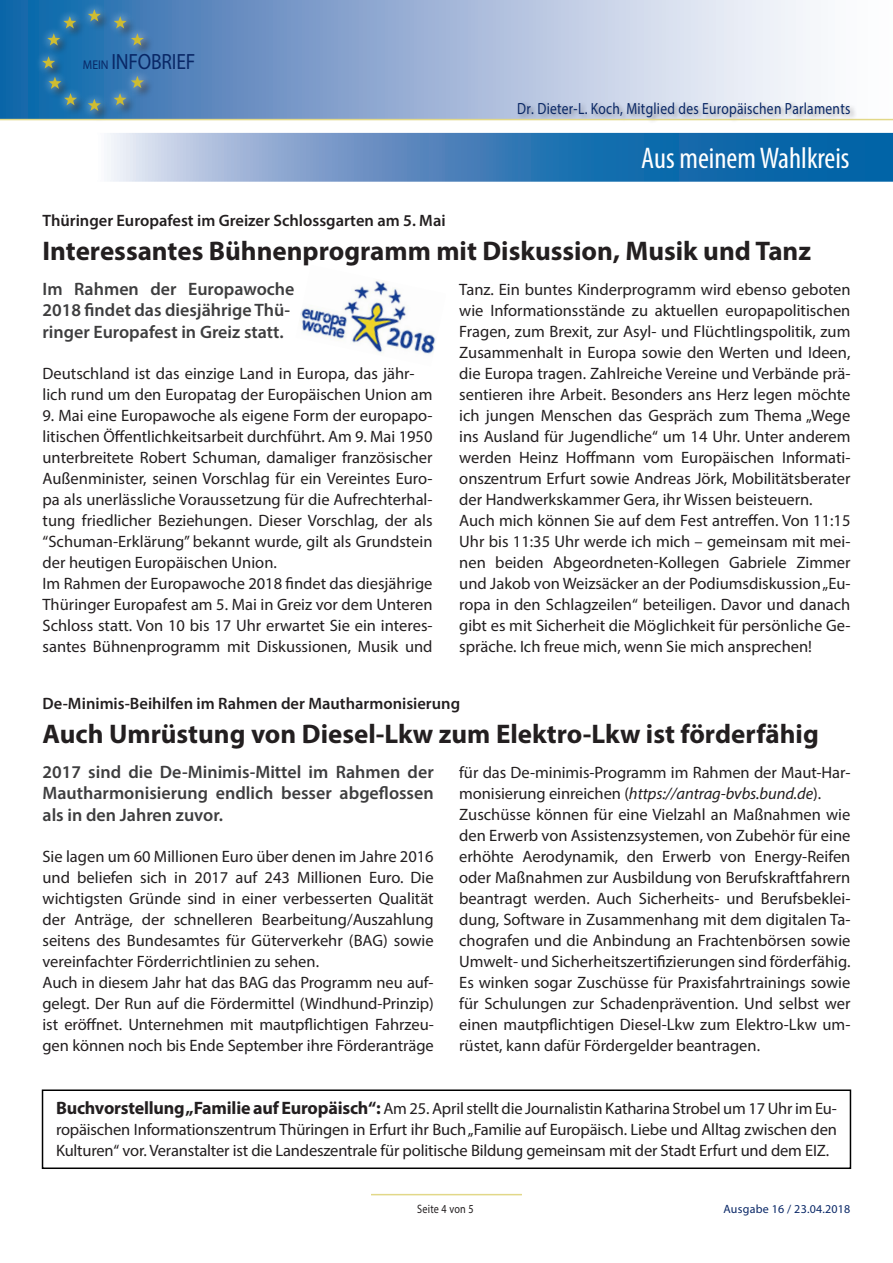
<style>
.page{position:relative;width:893px;height:1263px;background:#fff}
.page>*{position:absolute;margin:0;border:0;box-sizing:border-box;transform-origin:0 0}
.t1{font:condensed 30px "Myriad Pro";color:#fff}
.t2{font:700 27px "Myriad Pro";color:#231f20}
.t3{font:22.05px "Myriad Pro";letter-spacing:-.01em;color:#092766;scale:.88 1}
.t4{font:600 18px/21.6px "Myriad Pro";color:#3e3e3f;text-align:justify}
.t5{font:16.5px/21px "Myriad Pro";color:#231f20}
.t6{font:600 16.5px "Myriad Pro";color:#231f20}
.t7{font:16.2px "Myriad Pro";letter-spacing:.02em;color:#092766;scale:.83 1}
.t8{font:12.15px "Myriad Pro";letter-spacing:.02em;color:#231f20;scale:.83 1}
.t9{font:12px "Myriad Pro";letter-spacing:.02em;color:#092766}
.s1{font-size:12.75px}
.s2{font-style:italic}
.s3{font-weight:700;font-size:18px}
</style>
<div class="page">
<svg style="left:107px;top:133px;width:786px;height:49px;background:#4f8abe"></svg>
<svg style="left:0;top:0;width:893px;height:119px;background:#a6bcdb"></svg>
<div style="left:41px;top:8px;width:113px;height:114px;background:#231f20;opacity:.75"></div>
<div style="left:34px;top:2px;width:118px;height:117px;background:#fff;opacity:.75"></div>
<svg style="left:88px;top:9px;width:13px;height:12px"></svg>
<svg style="left:42px;top:56px;width:13px;height:13px"></svg>
<svg style="left:88px;top:99px;width:13px;height:12px"></svg>
<svg style="left:114px;top:76px;width:30px;height:29px"></svg>
<svg style="left:48px;top:77px;width:29px;height:28px"></svg>
<svg style="left:47px;top:16px;width:29px;height:30px"></svg>
<svg style="left:114px;top:16px;width:30px;height:30px"></svg>
<div style="left:517px;top:100px;width:340px;height:24px;background:#231f20;opacity:.39"></div>
<hr style="left:0;top:119px;width:893px;height:1px;background:#e2d888">
<hr style="left:371px;top:1194px;width:151px;height:1px;background:#e2d888">
<img style="left:300px;top:280px;width:136px;height:74px">
<div style="left:42px;top:1089px;width:809px;height:80px;border:2px solid #000"></div>
<h3 class="t3" style="left:83px;top:48px;width:129px"><span class="s1">MEIN</span> Infobrief</h3>
<p class="t7" style="left:517px;top:98px;width:403px">Dr. Dieter-L. Koch, Mitglied des Europäischen Parlaments</p>
<h1 class="t1" style="left:641px;top:140px;width:210px">Aus meinem Wahlkreis</h1>
<p class="t6" style="left:43px;top:210px;width:405px">Thüringer Europafest im Greizer Schlossgarten am 5. Mai</p>
<h2 class="t2" style="left:43px;top:233px;width:770px">Interessantes Bühnenprogramm mit Diskussion, Musik und Tanz</h2>
<p class="t4" style="left:43px;top:277px;width:254px;text-align:left">Im Rahmen der Europawoche<br>2018 findet das diesjährige Thü&shy;ringer Europafest in Greiz statt.</p>
<p class="t5" style="left:43px;top:362px;width:392px">Deutschland ist das einzige Land in Europa, das jähr&shy;lich rund um den Europatag der Europäischen Union am</p>
<p class="t5" style="left:43px;top:404px;width:392px">9. Mai eine Europawoche als eigene Form der europapo&shy;litischen Öffentlichkeitsarbeit durchführt. Am 9. Mai 1950 unterbreitete Robert Schuman, damaliger französischer Außenminister, seinen Vorschlag für ein Vereintes Euro&shy;pa als unerlässliche Voraussetzung für die Aufrechterhal&shy;tung friedlicher Beziehungen. Dieser Vorschlag, der als “Schuman-Erklärung” bekannt wurde, gilt als Grundstein der heutigen Europäischen Union.<br>Im Rahmen der Europawoche 2018 findet das diesjährige Thüringer Europafest am 5. Mai in Greiz vor dem Unteren Schloss statt. Von 10 bis 17 Uhr erwartet Sie ein interes&shy;santes Bühnenprogramm mit Diskussionen, Musik und</p>
<p class="t5" style="left:459px;top:278px;width:393px">Tanz. Ein buntes Kinderprogramm wird ebenso geboten wie Informationsstände zu aktuellen europapolitischen Fragen, zum Brexit, zur Asyl- und Flüchtlingspolitik, zum Zusammenhalt in Europa sowie den Werten und Ideen, die Europa tragen. Zahlreiche Vereine und Verbände prä&shy;sentieren ihre Arbeit. Besonders ans Herz legen möchte ich jungen Menschen das Gespräch zum Thema „Wege ins Ausland für Jugendliche“ um 14 Uhr. Unter anderem werden Heinz Hoffmann vom Europäischen Informati&shy;onszentrum Erfurt sowie Andreas Jörk, Mobilitätsberater der Handwerkskammer Gera, ihr Wissen beisteuern.<br>Auch mich können Sie auf dem Fest antreffen. Von 11:15<br>Uhr bis 11:35 Uhr werde ich mich – gemeinsam mit mei&shy;nen beiden Abgeordneten-Kollegen Gabriele Zimmer und Jakob von Weizsäcker an der Podiumsdiskussion „Eu&shy;ropa in den Schlagzeilen“ beteiligen. Davor und danach gibt es mit Sicherheit die Möglichkeit für persönliche Ge&shy;spräche. Ich freue mich, wenn Sie mich ansprechen!</p>
<p class="t6" style="left:43px;top:692px;width:419px">De-Minimis-Beihilfen im Rahmen der Mautharmonisierung</p>
<h2 class="t2" style="left:43px;top:716px;width:778px">Auch Umrüstung von Diesel-Lkw zum Elektro-Lkw ist förderfähig</h2>
<p class="t4" style="left:43px;top:760px;width:393px">2017 sind die De-Minimis-Mittel im Rahmen der Mautharmonisierung endlich besser abgeflossen als in den Jahren zuvor.</p>
<p class="t5" style="left:43px;top:845px;width:393px">Sie lagen um 60 Millionen Euro über denen im Jahre 2016 und beliefen sich in 2017 auf 243 Millionen Euro. Die wichtigsten Gründe sind in einer verbesserten Qualität der Anträge, der schnelleren Bearbeitung/Auszahlung seitens des Bundesamtes für Güterverkehr (BAG) sowie vereinfachter Förderrichtlinien zu sehen.<br>Auch in diesem Jahr hat das BAG das Programm neu auf&shy;gelegt. Der Run auf die Fördermittel (Windhund-Prinzip) ist eröffnet. Unternehmen mit mautpflichtigen Fahrzeu&shy;gen können noch bis Ende September ihre Förderanträge</p>
<p class="t5" style="left:459px;top:761px;width:393px">für das De-minimis-Programm im Rahmen der Maut-Har&shy;monisierung einreichen (<span class="s2">https://antrag-bvbs.bund.de</span>).<br>Zuschüsse können für eine Vielzahl an Maßnahmen wie den Erwerb von Assistenzsystemen, von Zubehör für eine erhöhte Aerodynamik, den Erwerb von Energy-Reifen oder Maßnahmen zur Ausbildung von Berufskraftfahrern beantragt werden. Auch Sicherheits- und Berufsbeklei&shy;dung, Software in Zusammenhang mit dem digitalen Ta&shy;chografen und die Anbindung an Frachtenbörsen sowie Umwelt- und Sicherheitszertifizierungen sind förderfähig.<br>Es winken sogar Zuschüsse für Praxisfahrtrainings sowie für Schulungen zur Schadenprävention. Und selbst wer einen mautpflichtigen Diesel-Lkw zum Elektro-Lkw um&shy;rüstet, kann dafür Fördergelder beantragen.</p>
<p class="t5" style="left:56px;top:1097px;width:782px;text-align:justify"><span class="s3">Buchvorstellung „Familie auf Europäisch“:</span> Am 25. April stellt die Journalistin Katharina Strobel um 17 Uhr im Eu&shy;ropäischen Informationszentrum Thüringen in Erfurt ihr Buch „Familie auf Europäisch. Liebe und Alltag zwischen den Kulturen“ vor. Veranstalter ist die Landeszentrale für politische Bildung gemeinsam mit der Stadt Erfurt und dem EIZ.</p>
<p class="t8" style="left:417px;top:1201px;width:69px">Seite 4 von 5</p>
<p class="t9" style="left:723px;top:1201px;width:128px">Ausgabe 16 / 23.04.2018</p>
</div>
